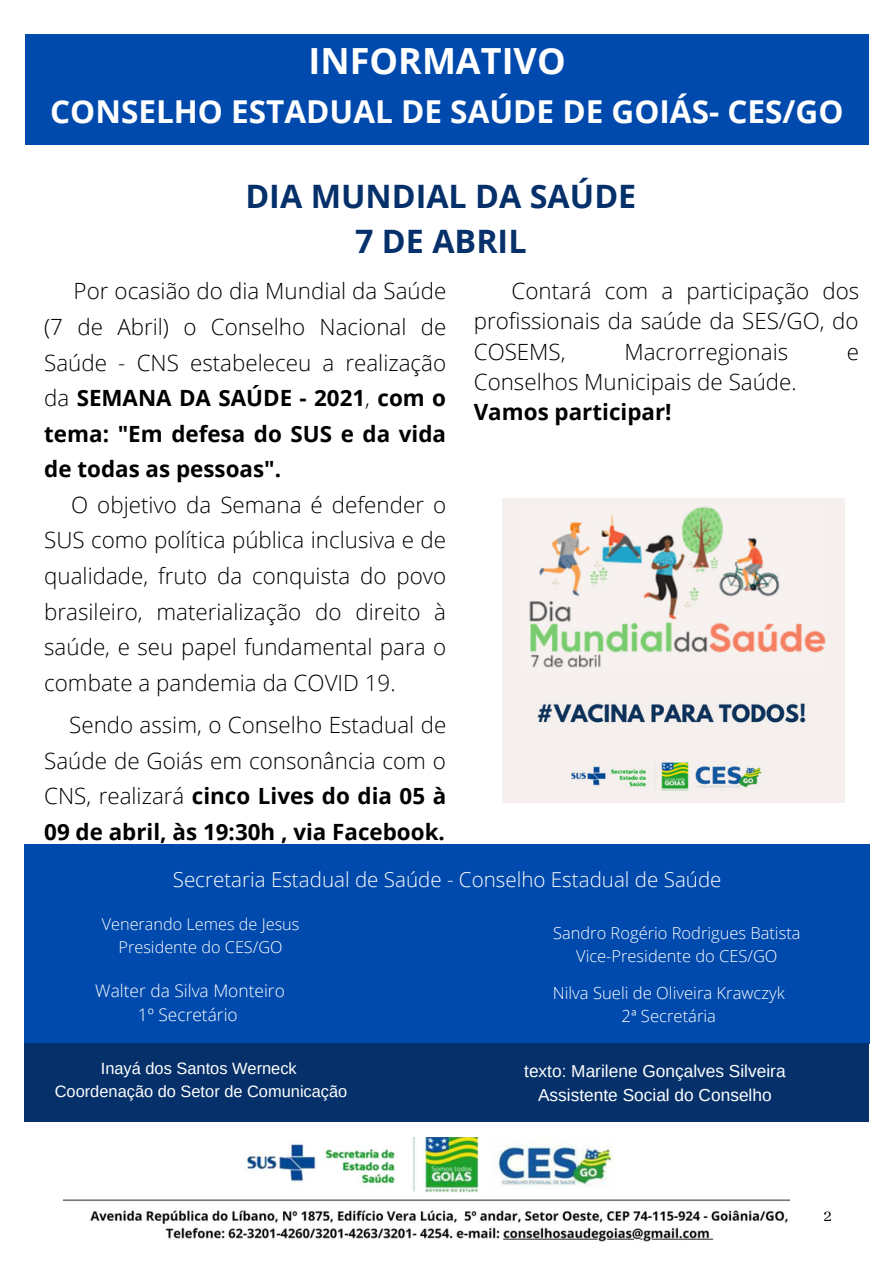
<style>
.page{position:relative;width:894px;height:1264px;background:#fff}
.page>*{position:absolute;margin:0;border:0;box-sizing:border-box;transform-origin:0 0}
.t1{font:700 36px "Open Sans";color:#fff}
.t2{font:700 32.25px "Open Sans";color:#053069}
.t3{font:700 31.5px "Open Sans";color:#fff}
.t4{font:300 22.35px/35.5px "Open Sans";color:#000;text-align:justify}
.t5{font:700 22.35px "Open Sans";color:#000}
.t6{font:300 20.55px "Open Sans";color:#fff}
.t7{font:18px "Abhaya Libre";color:#000}
.t8{font:17.25px "Arimo";color:#fff}
.t9{font:300 17.25px "Open Sans";color:#fff}
.t10{font:300 16.65px "Open Sans";color:#fff}
.t11{font:300 16.5px "Open Sans";color:#fff}
.t12{font:16.35px "Arimo";color:#fff}
.t13{font:300 16.2px "Open Sans";color:#fff}
.s1{font-weight:700}
</style>
<div class="page">
<div style="left:25px;top:34px;width:843px;height:111px;background:#004aad"></div>
<div style="left:24px;top:844px;width:844px;height:199px;background:#004aad"></div>
<img style="left:64px;top:1199px;width:725px;height:43px">
<div style="left:24px;top:1043px;width:844px;height:79px;background:#053069"></div>
<img style="left:247px;top:1137px;width:366px;height:55px">
<img style="left:502px;top:498px;width:342px;height:304px">
<p class="t1" style="left:308px;top:35px;width:258px">INFORMATIVO</p>
<p class="t3" style="left:50px;top:89px;width:794px">CONSELHO ESTADUAL DE SAÚDE DE GOIÁS- CES/GO</p>
<p class="t2" style="left:245px;top:173px;width:392px">DIA MUNDIAL DA SAÚDE</p>
<p class="t2" style="left:355px;top:218px;width:173px">7 DE ABRIL</p>
<p class="t4" style="left:473px;top:275px;width:387px;line-height:30.5px;text-indent:38px">Contará com a participação dos profissionais da saúde da SES/GO, do COSEMS,</p>
<p class="t4" style="left:44px;top:273px;width:403px;text-indent:29px">Por ocasião do dia Mundial da Saúde (7 de Abril) o Conselho Nacional de Saúde - CNS estabeleceu a realização da <span class="s1">SEMANA DA SAÚDE - 2021</span>, <span class="s1">com o tema: "Em defesa do SUS e da vida de todas as pessoas".</span></p>
<p class="t4" style="left:44px;top:486px;width:403px;text-indent:27px">O objetivo da Semana é defender o SUS como política pública inclusiva e de qualidade, fruto da conquista do povo brasileiro, materialização do direito à saúde, e seu papel fundamental para o combate a pandemia da COVID 19.</p>
<p class="t4" style="left:44px;top:706px;width:403px;text-indent:25px">Sendo assim, o Conselho Estadual de Saúde de Goiás em consonância com o CNS, realizará <span class="s1">cinco Lives do dia 05 à 09 de abril, às 19:30h , via Facebook.</span></p>
<p class="t4" style="left:624px;top:333px;width:165px">Macrorregionais</p>
<p class="t4" style="left:846px;top:333px;width:14px">e</p>
<p class="t4" style="left:473px;top:363px;width:324px">Conselhos Municipais de Saúde.</p>
<p class="t5" style="left:473px;top:396px;width:199px">Vamos participar!</p>
<p class="t6" style="left:173px;top:865px;width:550px">Secretaria Estadual de Saúde - Conselho Estadual de Saúde</p>
<p class="t13" style="left:102px;top:912px;width:199px">Venerando Lemes de Jesus</p>
<p class="t13" style="left:119px;top:935px;width:165px">Presidente do CES/GO</p>
<p class="t9" style="left:95px;top:978px;width:191px">Walter da Silva Monteiro</p>
<p class="t9" style="left:138px;top:1002px;width:101px">1º Secretário</p>
<p class="t12" style="left:101px;top:1059px;width:197px">Inayá dos Santos Werneck</p>
<p class="t12" style="left:55px;top:1081px;width:294px">Coordenação do Setor de Comunicação</p>
<p class="t11" style="left:553px;top:921px;width:249px">Sandro Rogério Rodrigues Batista</p>
<p class="t11" style="left:576px;top:944px;width:203px">Vice-Presidente do CES/GO</p>
<p class="t10" style="left:552px;top:981px;width:233px">Nilva Sueli de Oliveira Krawczyk</p>
<p class="t10" style="left:621px;top:1004px;width:96px">2ª Secretária</p>
<p class="t8" style="left:524px;top:1061px;width:263px">texto: Marilene Gonçalves Silveira</p>
<p class="t8" style="left:538px;top:1085px;width:235px">Assistente Social do Conselho</p>
<p class="t7" style="left:823px;top:1205px;width:10px">2</p>
</div>
